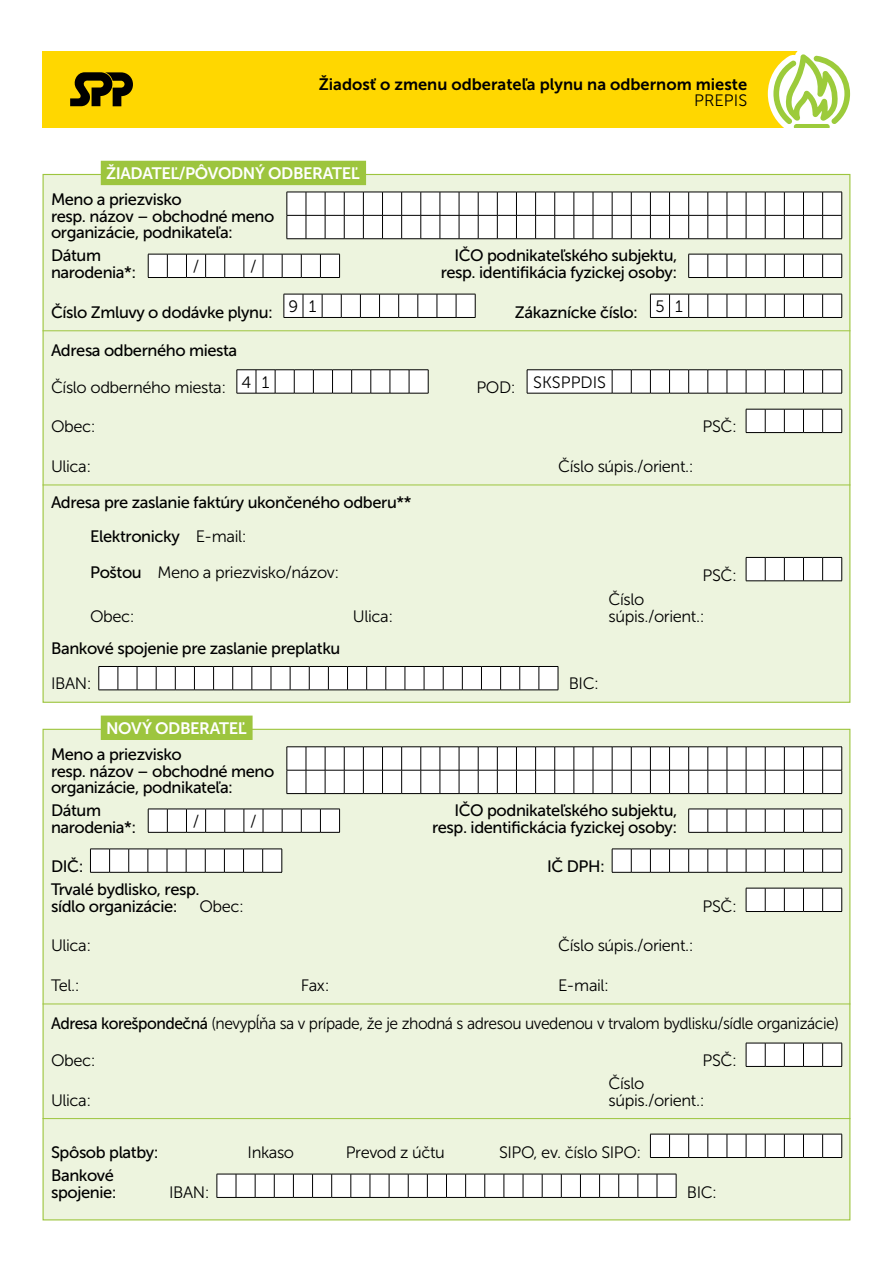
<style>
.page{position:relative;width:893px;height:1263px;background:#fff}
.page>*{position:absolute;margin:0;border:0;box-sizing:border-box;transform-origin:0 0}
.t1{font:16.5px/16.5px "Museo Sans 500";letter-spacing:-.025em;color:#000}
.t2{font:16.5px/16.5px "Museo Sans 300";letter-spacing:-.025em;color:#000}
.t3{font:16.5px "Museo Sans 300";letter-spacing:-.025em;color:#000;scale:.95 1}
.t4{font:16.5px "Museo Sans 700";color:#000}
.t5{font:16.5px "Museo Sans 700";letter-spacing:-.025em;color:#fff}
.t6{font:16.5px "Museo Sans 300";color:#000}
.s1{font-family:"Museo Sans 500"}
</style>
<div class="page">
<div style="left:43px;top:174px;width:807px;height:529px;background:#edf4de;border:1px solid #9dc53e"></div>
<div style="left:43px;top:729px;width:807px;height:491px;background:#edf4de;border:1px solid #9dc53e"></div>
<div style="left:101px;top:161px;width:264px;height:24px;background:#9dc53e"></div>
<div style="left:101px;top:716px;width:151px;height:23px;background:#9dc53e"></div>
<div style="left:101px;top:715px;width:152px;height:25px;border:1px solid #9dc53e"></div>
<svg style="left:287px;top:192px;width:555px;height:47px;background:#e6e6e6"></svg>
<svg style="left:287px;top:746px;width:555px;height:48px;background:#e2e2e2"></svg>
<svg style="left:284px;top:294px;width:192px;height:24px;background:#e1e1e1"></svg>
<svg style="left:90px;top:849px;width:193px;height:24px;background:#e2e2e2"></svg>
<svg style="left:688px;top:254px;width:154px;height:24px;background:#e0e0e0"></svg>
<svg style="left:688px;top:809px;width:154px;height:24px;background:#e1e1e1"></svg>
<svg style="left:650px;top:294px;width:192px;height:24px;background:#e0e0e0"></svg>
<svg style="left:612px;top:849px;width:230px;height:24px;background:#e2e2e2"></svg>
<svg style="left:746px;top:409px;width:96px;height:24px;background:#e0e0e0"></svg>
<div style="left:43px;top:51px;width:764px;height:77px;background:#ffd700"></div>
<svg style="left:70px;top:72px;width:63px;height:34px"></svg>
<hr style="left:43px;top:330px;width:807px;height:1px;background:#9dc53e">
<hr style="left:43px;top:485px;width:807px;height:1px;background:#9dc53e">
<svg style="left:148px;top:254px;width:192px;height:24px;background:#e0e0e0"></svg>
<svg style="left:148px;top:809px;width:192px;height:24px;background:#e2e2e2"></svg>
<svg style="left:768px;top:51px;width:83px;height:77px"></svg>
<svg style="left:237px;top:369px;width:192px;height:25px;background:#ddd"></svg>
<svg style="left:527px;top:369px;width:315px;height:25px;background:#e0e0e0"></svg>
<svg style="left:746px;top:557px;width:96px;height:24px;background:#e0e0e0"></svg>
<svg style="left:99px;top:666px;width:460px;height:25px;background:#dddedd"></svg>
<svg style="left:746px;top:888px;width:96px;height:24px;background:#e0e0e0"></svg>
<hr style="left:43px;top:1003px;width:807px;height:1px;background:#9dc53e">
<hr style="left:43px;top:1118px;width:807px;height:1px;background:#9dc53e">
<svg style="left:746px;top:1043px;width:96px;height:24px;background:#e1e1e1"></svg>
<svg style="left:217px;top:1174px;width:460px;height:24px;background:#e1e1e1"></svg>
<svg style="left:650px;top:1134px;width:192px;height:24px;background:#e0e0e0"></svg>
<p class="t4" style="left:319px;top:75px;width:430px">Žiadosť o zmenu odberateľa plynu na odbernom mieste</p>
<p class="t2" style="left:694px;top:92px;width:54px">PREPIS</p>
<p class="t5" style="left:106px;top:164px;width:255px">ŽIADATEĽ/PÔVODNÝ ODBERATEĽ</p>
<p class="t1" style="left:51px;top:192px;width:225px">Meno a priezvisko<br>resp. názov – obchodné meno organizácie, podnikateľa:</p>
<p class="t1" style="left:51px;top:247px;width:87px">Dátum narodenia*:</p>
<p class="t2" style="left:193px;top:258px;width:8px">/</p>
<p class="t2" style="left:250px;top:258px;width:8px">/</p>
<p class="t1" style="left:51px;top:304px;width:223px">Číslo Zmluvy o dodávke plynu:</p>
<p class="t1" style="left:51px;top:343px;width:188px">Adresa odberného miesta</p>
<p class="t1" style="left:441px;top:247px;width:238px;text-align:right">IČO podnikateľského subjektu, resp. identifikácia fyzickej osoby:</p>
<p class="t2" style="left:289px;top:298px;width:29px">9 1</p>
<p class="t2" style="left:655px;top:298px;width:29px">5 1</p>
<p class="t1" style="left:515px;top:304px;width:125px">Zákaznícke číslo:</p>
<p class="t2" style="left:241px;top:374px;width:29px">4 1</p>
<p class="t6" style="left:533px;top:373px;width:74px">SKSPPDIS</p>
<p class="t2" style="left:51px;top:379px;width:177px">Číslo odberného miesta:</p>
<p class="t2" style="left:476px;top:379px;width:41px">POD:</p>
<p class="t2" style="left:51px;top:419px;width:46px">Obec:</p>
<p class="t2" style="left:51px;top:458px;width:42px">Ulica:</p>
<p class="t1" style="left:51px;top:495px;width:362px">Adresa pre zaslanie faktúry ukončeného odberu**</p>
<p class="t1" style="left:90px;top:519px;width:91px;line-height:35.5px">Elektronicky<br>Poštou</p>
<p class="t2" style="left:157px;top:519px;width:183px;line-height:35.5px;text-indent:38px">E-mail:<br>Meno a priezvisko/názov:</p>
<p class="t2" style="left:558px;top:458px;width:137px">Číslo súpis./orient.:</p>
<p class="t2" style="left:703px;top:419px;width:36px">PSČ:</p>
<p class="t2" style="left:703px;top:567px;width:36px">PSČ:</p>
<p class="t2" style="left:90px;top:608px;width:46px">Obec:</p>
<p class="t2" style="left:353px;top:608px;width:42px">Ulica:</p>
<p class="t1" style="left:51px;top:640px;width:291px">Bankové spojenie pre zaslanie preplatku</p>
<p class="t2" style="left:51px;top:675px;width:42px">IBAN:</p>
<p class="t2" style="left:569px;top:675px;width:32px">BIC:</p>
<p class="t5" style="left:106px;top:719px;width:142px">NOVÝ ODBERATEĽ</p>
<p class="t1" style="left:51px;top:746px;width:225px">Meno a priezvisko<br>resp. názov – obchodné meno organizácie, podnikateľa:</p>
<p class="t2" style="left:608px;top:591px;width:97px">Číslo súpis./orient.:</p>
<p class="t1" style="left:51px;top:802px;width:87px">Dátum narodenia*:</p>
<p class="t1" style="left:51px;top:859px;width:34px">DIČ:</p>
<p class="t2" style="left:193px;top:813px;width:8px">/</p>
<p class="t2" style="left:250px;top:813px;width:8px">/</p>
<p class="t1" style="left:432px;top:802px;width:247px;text-align:right">IČO podnikateľského subjektu, resp. identifickácia fyzickej osoby:</p>
<p class="t1" style="left:547px;top:859px;width:59px">IČ DPH:</p>
<p class="t1" style="left:51px;top:881px;width:150px">Trvalé bydlisko, resp. sídlo organizácie:</p>
<p class="t2" style="left:199px;top:898px;width:46px">Obec:</p>
<p class="t2" style="left:703px;top:898px;width:36px">PSČ:</p>
<p class="t2" style="left:51px;top:937px;width:42px">Ulica:</p>
<p class="t2" style="left:558px;top:937px;width:137px">Číslo súpis./orient.:</p>
<p class="t2" style="left:51px;top:977px;width:30px">Tel.:</p>
<p class="t2" style="left:301px;top:977px;width:30px">Fax:</p>
<p class="t2" style="left:558px;top:977px;width:52px">E-mail:</p>
<p class="t3" style="left:51px;top:1014px;width:831px"><span class="s1">Adresa korešpondečná</span> (nevypĺňa sa v prípade, že je zhodná s adresou uvedenou v trvalom bydlisku/sídle organizácie)</p>
<p class="t2" style="left:51px;top:1052px;width:46px">Obec:</p>
<p class="t2" style="left:703px;top:1052px;width:36px">PSČ:</p>
<p class="t2" style="left:608px;top:1075px;width:97px">Číslo súpis./orient.:</p>
<p class="t1" style="left:51px;top:1140px;width:109px;line-height:23.2px">Spôsob platby:<br>Bankové</p>
<p class="t1" style="left:51px;top:1184px;width:67px">spojenie:</p>
<p class="t2" style="left:51px;top:1092px;width:42px">Ulica:</p>
<p class="t2" style="left:248px;top:1144px;width:48px">Inkaso</p>
<p class="t2" style="left:346px;top:1144px;width:101px">Prevod z účtu</p>
<p class="t2" style="left:499px;top:1144px;width:144px">SIPO, ev. číslo SIPO:</p>
<p class="t2" style="left:169px;top:1184px;width:42px">IBAN:</p>
<p class="t2" style="left:687px;top:1184px;width:32px">BIC:</p>
</div>
